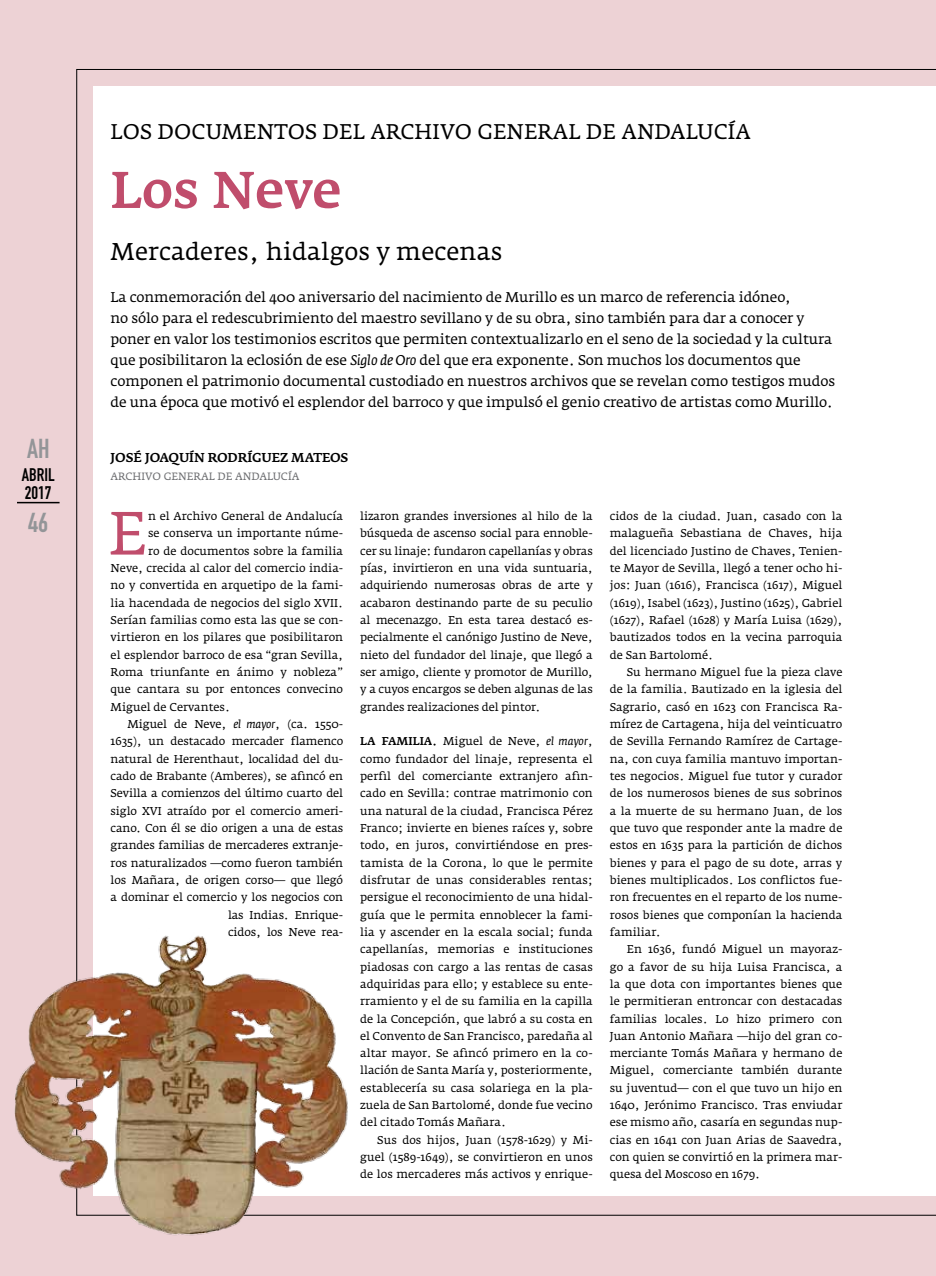
<style>
.page{position:relative;width:936px;height:1276px;background:#fff}
.page>*{position:absolute;margin:0;border:0;box-sizing:border-box;transform-origin:0 0}
.t1{font:60.3px "Fedra Serif A";color:#c04d6c}
.t2{font:500 51px "Fedra Serif A";color:#c04d6c}
.t3{font:27px "DIN Engschrift";color:#939598}
.t4{font:24px "Fedra Serif A";letter-spacing:.005em;color:#000}
.t5{font:21px "Fedra Serif A";letter-spacing:.005em;color:#000}
.t6{font:18px/18px "DIN Engschrift";color:#000}
.t7{font:13.95px/21px "Fedra Serif A";letter-spacing:-.01em;color:#000}
.t8{font:500 12.75px "Fedra Serif A";letter-spacing:-.01em;color:#000}
.t9{font:11.25px/17.4px "Fedra Serif A";color:#000;text-align:justify}
.t10{font:10.5px "Fedra Serif A";color:#6d6e71}
.s1{font-style:italic}
.s2{font-weight:500}
</style>
<div class="page">
<div style="left:0;top:0;width:935px;height:1276px;background:#edd2d5"></div>
<div style="left:94px;top:86px;width:841px;height:1109px;background:#fff"></div>
<img style="left:14px;top:906px;width:352px;height:330px">
<hr style="left:17px;top:502px;width:43px;height:1px;background:#000">
<h3 class="t3" style="left:27px;top:433px;width:24px">AH</h3>
<h3 class="t6" style="left:22px;top:466px;width:34px">abril<br>2017</h3>
<h3 class="t3" style="left:28px;top:506px;width:22px">46</h3>
<h3 class="t5" style="left:111px;top:119px;width:64px">LO S DOCU</h3>
<h3 class="t5" style="left:222px;top:119px;width:116px">MENTOS DEL</h3>
<h3 class="t5" style="left:370px;top:119px;width:31px">ARCHIVO</h3>
<h3 class="t5" style="left:477px;top:119px;width:32px">GENER</h3>
<h3 class="t5" style="left:553px;top:119px;width:147px">AL DE ANDALUCÍ</h3>
<h3 class="t5" style="left:735px;top:119px;width:17px">A</h3>
<h2 class="t2" style="left:111px;top:160px;width:232px">LOS NEVE</h2>
<h3 class="t4" style="left:111px;top:238px;width:393px">Mercaderes, hidalgos y mecenas</h3>
<p class="t7" style="left:111px;top:287px;width:726px">La conmemoración del 400 aniversario del nacimiento de Murillo es un marco de referencia idóneo,<br>no sólo para el redescubrimiento del maestro sevillano y de su obra, sino también para dar a conocer y poner en valor los testimonios escritos que permiten contextualizarlo en el seno de la sociedad y la cultura que posibilitaron la eclosión de ese <span class="s1">Siglo de Oro</span> del que era exponente. Son muchos los documentos que componen el patrimonio documental custodiado en nuestros archivos que se revelan como testigos mudos de una época que motivó el esplendor del barroco y que impulsó el genio creativo de artistas como Murillo.</p>
<p class="t8" style="left:111px;top:450px;width:239px">JOSÉ JOAQUÍN RODRÍGUEZ MATEOS</p>
<p class="t10" style="left:111px;top:470px;width:189px">Archivo General de Andalucía</p>
<h1 class="t1" style="left:108px;top:498px;width:36px">E</h1>
<p class="t9" style="left:148px;top:507px;width:197px">n el Archivo General de Andalucía</p>
<p class="t9" style="left:148px;top:524px;width:197px">se conserva un importante núme-</p>
<p class="t9" style="left:148px;top:542px;width:197px">ro de documentos sobre la familia</p>
<p class="t9" style="left:111px;top:559px;width:234px">Neve, crecida al calor del comercio india-</p>
<p class="t9" style="left:111px;top:576px;width:234px">no y convertida en arquetipo de la fami-</p>
<p class="t9" style="left:111px;top:594px;width:234px">lia hacendada de negocios del siglo XVII .</p>
<p class="t9" style="left:111px;top:611px;width:234px">Serían familias como esta las que se con-</p>
<p class="t9" style="left:111px;top:628px;width:234px">virtieron en los pilares que posibilitaron</p>
<p class="t9" style="left:111px;top:646px;width:234px">el esplendor barroco de esa “gran Sevilla,</p>
<p class="t9" style="left:111px;top:663px;width:234px">Roma triunfante en ánimo y nobleza”</p>
<p class="t9" style="left:111px;top:680px;width:234px">que cantara su por entonces convecino</p>
<p class="t9" style="left:111px;top:698px;width:121px">Miguel de Cervantes.</p>
<p class="t9" style="left:128px;top:715px;width:217px">Miguel de Neve, <span class="s1">el mayor</span>, (ca. 1550-</p>
<p class="t9" style="left:111px;top:732px;width:234px">1635), un destacado mercader flamenco</p>
<p class="t9" style="left:111px;top:750px;width:234px">natural de Herenthaut, localidad del du-</p>
<p class="t9" style="left:111px;top:767px;width:234px">cado de Brabante (Amberes), se afincó en</p>
<p class="t9" style="left:111px;top:784px;width:234px">Sevilla a comienzos del último cuarto del</p>
<p class="t9" style="left:111px;top:802px;width:234px">siglo XVI atraído por el comercio ameri-</p>
<p class="t9" style="left:111px;top:819px;width:234px">cano. Con él se dio origen a una de estas</p>
<p class="t9" style="left:111px;top:836px;width:234px">grandes familias de mercaderes extranje-</p>
<p class="t9" style="left:111px;top:854px;width:234px">ros naturalizados —como fueron también</p>
<p class="t9" style="left:111px;top:871px;width:234px">los Mañara, de origen corso— que llegó</p>
<p class="t9" style="left:111px;top:888px;width:234px">a dominar el comercio y los negocios con</p>
<p class="t9" style="left:228px;top:906px;width:117px">las Indias. Enrique-</p>
<p class="t9" style="left:228px;top:923px;width:117px">cidos, los Neve rea-</p>
<p class="t9" style="left:360px;top:507px;width:234px">lizaron grandes inversiones al hilo de la búsqueda de ascenso social para ennoble&shy;cer su linaje: fundaron capellanías y obras pías, invirtieron en una vida suntuaria, adquiriendo numerosas obras de arte y acabaron destinando parte de su peculio al mecenazgo. En esta tarea destacó es&shy;pecialmente el canónigo Justino de Neve, nieto del fundador del linaje, que llegó a ser amigo, cliente y promotor de Murillo, y a cuyos encargos se deben algunas de las grandes realizaciones del pintor.</p>
<p class="t9" style="left:360px;top:732px;width:234px"><span class="s2">LA FAMILIA.</span> Miguel de Neve, <span class="s1">el mayor</span>, como fundador del linaje, representa el perfil del comerciante extranjero afin&shy;cado en Sevilla: contrae matrimonio con una natural de la ciudad, Francisca Pérez Franco; invierte en bienes raíces y, sobre todo, en juros, convirtiéndose en pres&shy;tamista de la Corona, lo que le permite disfrutar de unas considerables rentas; persigue el reconocimiento de una hidal&shy;guía que le permita ennoblecer la fami&shy;lia y ascender en la escala social; funda capellanías, memorias e instituciones piadosas con cargo a las rentas de casas adquiridas para ello; y establece su ente&shy;rramiento y el de su familia en la capilla de la Concepción, que labró a su costa en el Convento de San Francisco, paredaña al altar mayor. Se afincó primero en la co&shy;llación de Santa María y, posteriormente, establecería su casa solariega en la pla&shy;zuela de San Bartolomé, donde fue vecino del citado Tomás Mañara.</p>
<p class="t9" style="left:360px;top:1131px;width:234px;text-indent:17px">Sus dos hijos, Juan (1578-1629) y Mi&shy;guel (1589-1649), se convirtieron en unos de los mercaderes más activos y enrique-</p>
<p class="t9" style="left:609px;top:507px;width:234px">cidos de la ciudad. Juan, casado con la malagueña Sebastiana de Chaves, hija del licenciado Justino de Chaves, Tenien&shy;te Mayor de Sevilla, llegó a tener ocho hi&shy;jos: Juan (1616), Francisca (1617), Miguel (1619), Isabel (1623), Justino (1625), Gabriel (1627), Rafael (1628) y María Luisa (1629), bautizados todos en la vecina parroquia de San Bartolomé.</p>
<p class="t9" style="left:609px;top:663px;width:234px;text-indent:17px">Su hermano Miguel fue la pieza clave de la familia. Bautizado en la iglesia del Sagrario, casó en 1623 con Francisca Ra&shy;mírez de Cartagena, hija del veinticuatro de Sevilla Fernando Ramírez de Cartage&shy;na, con cuya familia mantuvo importan&shy;tes negocios. Miguel fue tutor y curador de los numerosos bienes de sus sobrinos a la muerte de su hermano Juan, de los que tuvo que responder ante la madre de estos en 1635 para la partición de dichos bienes y para el pago de su dote, arras y bienes multiplicados. Los conflictos fue&shy;ron frecuentes en el reparto de los nume&shy;rosos bienes que componían la hacienda familiar.</p>
<p class="t9" style="left:609px;top:940px;width:234px;text-indent:17px">En 1636, fundó Miguel un mayoraz&shy;go a favor de su hija Luisa Francisca, a la que dota con importantes bienes que le permitieran entroncar con destacadas familias locales. Lo hizo primero con Juan Antonio Mañara —hijo del gran co&shy;merciante Tomás Mañara y hermano de Miguel, comerciante también durante su juventud— con el que tuvo un hijo en 1640, Jerónimo Francisco. Tras enviudar ese mismo año, casaría en segundas nup&shy;cias en 1641 con Juan Arias de Saavedra, con quien se convirtió en la primera mar&shy;quesa del Moscoso en 1679.</p>
</div>
